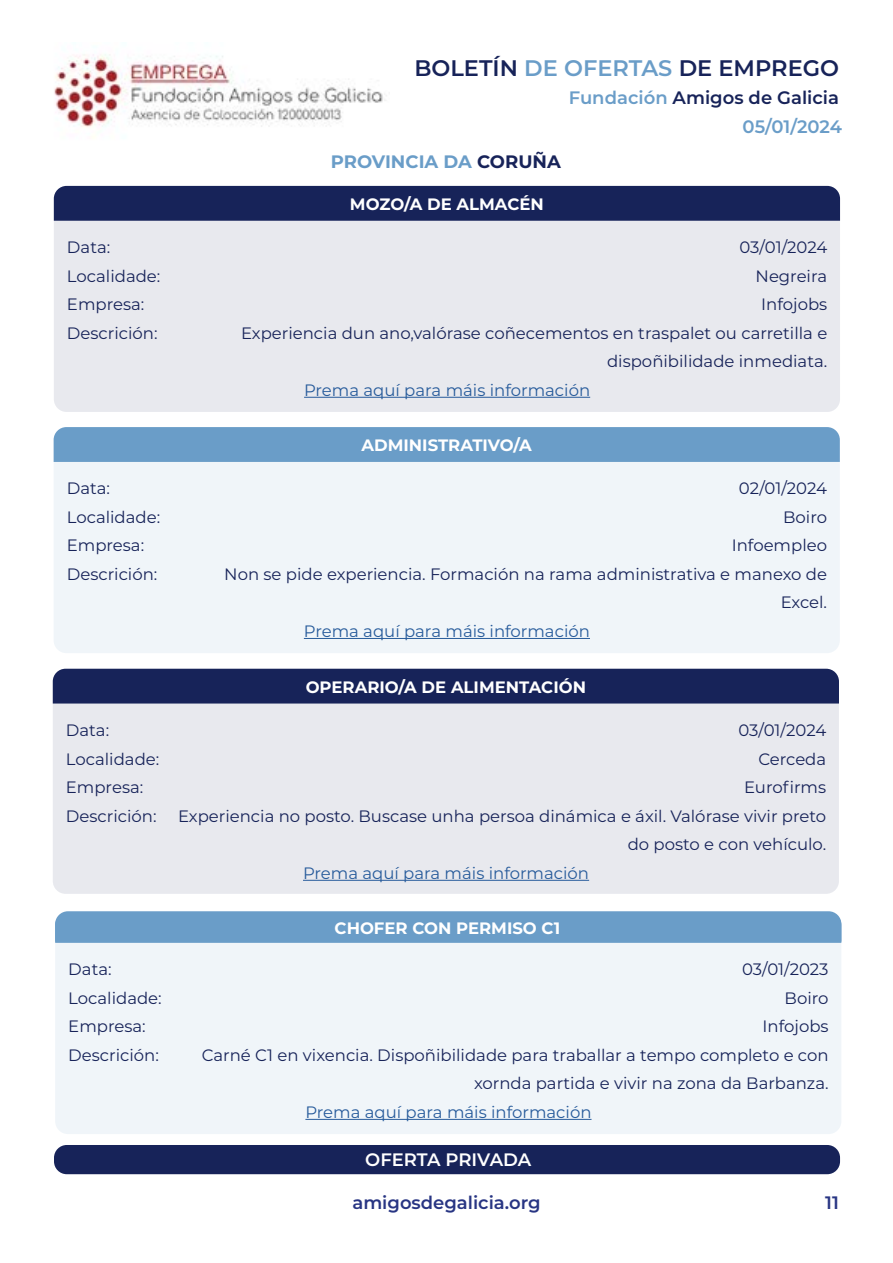
<style>
.page{position:relative;width:893px;height:1263px;background:#fff}
.page>*{position:absolute;margin:0;border:0;box-sizing:border-box;transform-origin:0 0}
.t1{font:600 22.5px "Montserrat";color:#172359}
.t2{font:600 18px/29.5px "Montserrat";color:#6a9dc8;text-align:right}
.t3{font:600 18px "Montserrat";color:#283583}
.t4{font:700 18px "Montserrat";color:#6a9dc8}
.t5{font:600 18px "Montserrat";letter-spacing:-.005em;color:#fff}
.t6{font:16.5px/28.5px "Montserrat";color:#172359;text-align:right}
.t7{font:16.5px "Montserrat";color:#275b9b}
.t8{font:700 16.5px "Montserrat";color:#fff}
.s1{color:#6a9dc8}
.s2{color:#172359}
</style>
<div class="page">
<img style="left:54px;top:54px;width:333px;height:83px">
<div style="left:54px;top:1145px;width:786px;height:29px;background:#172359;border-radius:13px"></div>
<div style="left:54px;top:221px;width:786px;height:191px;background:#e8e9ee"></div>
<div style="left:54px;top:462px;width:786px;height:191px;background:#f0f5f9"></div>
<div style="left:53px;top:703px;width:786px;height:191px;background:#e8e9ee"></div>
<div style="left:55px;top:943px;width:786px;height:191px;background:#f0f5f9"></div>
<div style="left:54px;top:186px;width:786px;height:35px;background:#172359"></div>
<div style="left:54px;top:427px;width:786px;height:35px;background:#6a9dc8"></div>
<div style="left:53px;top:669px;width:786px;height:34px;background:#172359"></div>
<div style="left:55px;top:911px;width:786px;height:32px;background:#6a9dc8"></div>
<hr style="left:304px;top:397px;width:286px;height:1px;background:#275b9b">
<hr style="left:304px;top:638px;width:286px;height:1px;background:#275b9b">
<hr style="left:303px;top:880px;width:286px;height:1px;background:#275b9b">
<hr style="left:305px;top:1119px;width:286px;height:1px;background:#275b9b">
<h1 class="t1" style="left:414px;top:52px;width:426px">BOLETÍN <span class="s1">DE OFERTAS</span> DE EMPREGO</h1>
<p class="t4" style="left:331px;top:148px;width:232px">PROVINCIA DA <span class="s2">CORUÑA</span></p>
<p class="t2" style="left:569px;top:82px;width:275px">Fundación <span class="s2">Amigos de Galicia<br></span>05/01/2024</p>
<p class="t8" style="left:350px;top:192px;width:195px">MOZO/A DE ALMACÉN</p>
<p class="t6" style="left:67px;top:232px;width:45px">Data:</p>
<p class="t6" style="left:739px;top:232px;width:89px">03/01/2024</p>
<p class="t6" style="left:67px;top:261px;width:95px">Localidade:</p>
<p class="t6" style="left:756px;top:261px;width:73px">Negreira</p>
<p class="t6" style="left:67px;top:289px;width:79px">Empresa:</p>
<p class="t6" style="left:761px;top:289px;width:68px">Infojobs</p>
<p class="t6" style="left:67px;top:318px;width:92px">Descrición:</p>
<p class="t6" style="left:241px;top:318px;width:588px">Experiencia dun ano,valórase coñecementos en traspalet ou carretilla e dispoñibilidade inmediata.</p>
<p class="t7" style="left:304px;top:378px;width:288px">Prema aquí para máis información</p>
<p class="t8" style="left:361px;top:433px;width:172px">ADMINISTRATIVO/A</p>
<p class="t6" style="left:67px;top:474px;width:45px">Data:</p>
<p class="t6" style="left:739px;top:474px;width:90px">02/01/2024</p>
<p class="t6" style="left:67px;top:502px;width:95px">Localidade:</p>
<p class="t6" style="left:783px;top:502px;width:45px">Boiro</p>
<p class="t6" style="left:67px;top:531px;width:79px">Empresa:</p>
<p class="t6" style="left:732px;top:531px;width:97px">Infoempleo</p>
<p class="t6" style="left:67px;top:559px;width:92px">Descrición:</p>
<p class="t6" style="left:224px;top:559px;width:604px">Non se pide experiencia. Formación na rama administrativa e manexo de<br>Excel.</p>
<p class="t7" style="left:304px;top:620px;width:288px">Prema aquí para máis información</p>
<p class="t8" style="left:306px;top:675px;width:282px">OPERARIO/A DE ALIMENTACIÓN</p>
<p class="t6" style="left:66px;top:715px;width:45px">Data:</p>
<p class="t6" style="left:738px;top:715px;width:89px">03/01/2024</p>
<p class="t6" style="left:66px;top:744px;width:95px">Localidade:</p>
<p class="t6" style="left:758px;top:744px;width:69px">Cerceda</p>
<p class="t6" style="left:66px;top:772px;width:79px">Empresa:</p>
<p class="t6" style="left:744px;top:772px;width:84px">Eurofirms</p>
<p class="t6" style="left:66px;top:801px;width:92px">Descrición:</p>
<p class="t6" style="left:178px;top:801px;width:650px">Experiencia no posto. Buscase unha persoa dinámica e áxil. Valórase vivir preto do posto e con vehículo.</p>
<p class="t7" style="left:303px;top:861px;width:288px">Prema aquí para máis información</p>
<p class="t8" style="left:335px;top:917px;width:227px">CHOFER CON PERMISO C1</p>
<p class="t6" style="left:68px;top:954px;width:45px">Data:</p>
<p class="t6" style="left:742px;top:954px;width:88px">03/01/2023</p>
<p class="t6" style="left:68px;top:983px;width:95px">Localidade:</p>
<p class="t6" style="left:785px;top:983px;width:45px">Boiro</p>
<p class="t6" style="left:68px;top:1011px;width:79px">Empresa:</p>
<p class="t6" style="left:762px;top:1011px;width:68px">Infojobs</p>
<p class="t6" style="left:68px;top:1040px;width:92px">Descrición:</p>
<p class="t6" style="left:202px;top:1040px;width:628px">Carné C1 en vixencia. Dispoñibilidade para traballar a tempo completo e con xornda partida e vivir na zona da Barbanza.</p>
<p class="t7" style="left:305px;top:1100px;width:288px">Prema aquí para máis información</p>
<p class="t5" style="left:365px;top:1147px;width:168px">OFERTA PRIVADA</p>
<p class="t3" style="left:352px;top:1190px;width:190px">amigosdegalicia.org</p>
<p class="t3" style="left:825px;top:1190px;width:15px">11</p>
</div>
